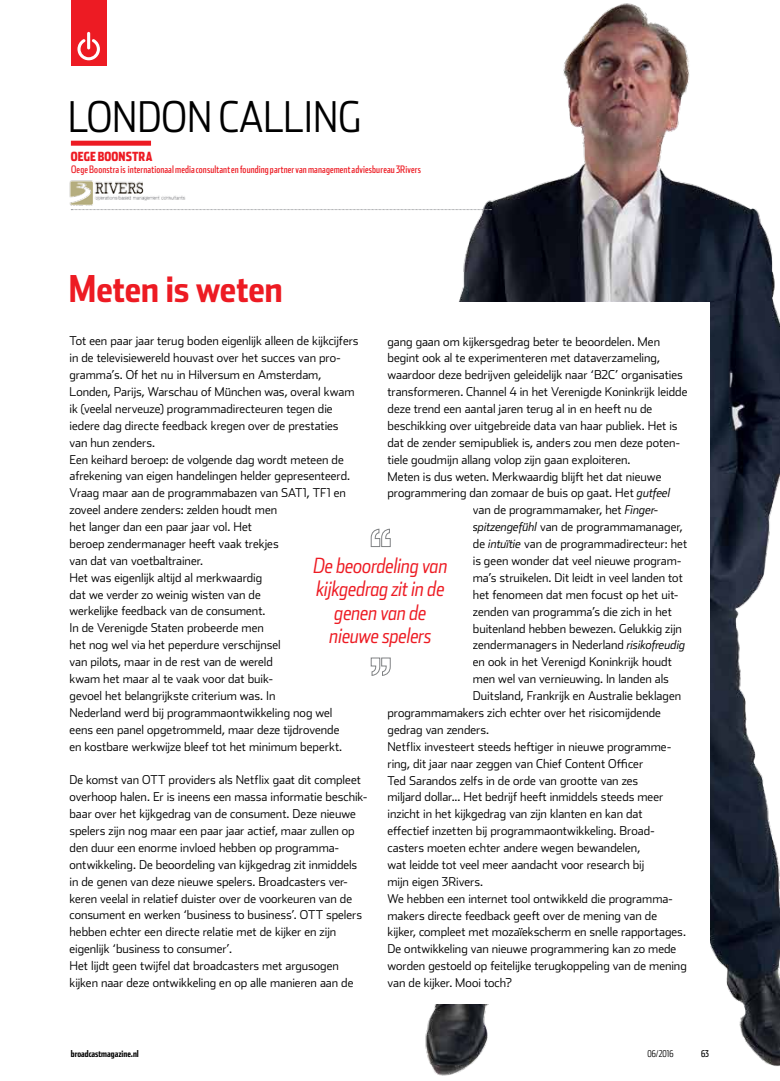
<style>
.page{position:relative;width:780px;height:1081px;background:#fff}
.page>*{position:absolute;margin:0;border:0;box-sizing:border-box;transform-origin:0 0}
.t1{font:300 42.5px "Stainless Cond";color:#000}
.t2{font:700 36.88px "Stainless Cond";letter-spacing:-.01em;color:#ed1b23}
.t3{font:italic 300 21px/23.4px "Stainless Cond";letter-spacing:-.01em;color:#ed1b23;text-align:center}
.t4{font:900 12.5px "Stainless Comp";letter-spacing:.01em;color:#ed1b23}
.t5{font:300 12.25px/16.9px "Stainless";letter-spacing:-.005em;color:#000}
.t6{font:10.25px "Stainless Comp";letter-spacing:.01em;color:#ed1b23}
.t7{font:700 9.38px "Stainless Comp";color:#000}
.t8{font:300 9.38px "Stainless Comp";color:#000}
.t9{font:9.38px "Stainless Comp";color:#000}
.s1{font-style:italic}
</style>
<div class="page">
<img style="left:425px;top:3px;width:355px;height:1073px">
<div style="left:5px;top:303px;width:704px;height:700px;background:#fff"></div>
<div style="left:71px;top:0;width:35px;height:66px;background:#ed1b23"></div>
<svg style="left:71px;top:209px;width:420px;height:1px"></svg>
<div style="left:71px;top:141px;width:80px;height:5px;background:#ed1b23"></div>
<hr style="left:87px;top:32px;width:3px;height:17px;background:#fff;border-radius:2px">
<svg style="left:77px;top:39px;width:23px;height:21px"></svg>
<img style="left:69px;top:180px;width:117px;height:26px">
<svg style="left:370px;top:529px;width:21px;height:18px"></svg>
<svg style="left:370px;top:657px;width:21px;height:19px"></svg>
<h1 class="t1" style="left:68px;top:92px;width:294px">LONDON CALLING</h1>
<p class="t4" style="left:71px;top:148px;width:83px">OEGE BOONSTRA</p>
<p class="t6" style="left:71px;top:163px;width:351px">Oege Boonstra is internationaal media consultant en founding partner van management adviesbureau 3Rivers</p>
<h2 class="t2" style="left:69px;top:267px;width:216px">Meten is weten</h2>
<p class="t5" style="left:69px;top:332px;width:290px">Tot een paar jaar terug boden eigenlijk alleen de kijkcijfers in de televisiewereld houvast over het succes van pro&shy;gramma’s. Of het nu in Hilversum en Amsterdam, Londen, Parijs, Warschau of München was, overal kwam ik (veelal nerveuze) programmadirecteuren tegen die iedere dag directe feedback kregen over de prestaties van hun zenders.<br>Een keihard beroep: de volgende dag wordt meteen de afrekening van eigen handelingen helder gepresenteerd.<br>Vraag maar aan de programmabazen van SAT1, TF1 en zoveel andere zenders: zelden houdt men<br>het langer dan een paar jaar vol. Het<br>beroep zendermanager heeft vaak trekjes<br>van dat van voetbaltrainer.<br>Het was eigenlijk altijd al merkwaardig<br>dat we verder zo weinig wisten van de<br>werkelijke feedback van de consument.<br>In de Verenigde Staten probeerde men<br>het nog wel via het peperdure verschijnsel<br>van pilots, maar in de rest van de wereld<br>kwam het maar al te vaak voor dat buik-<br>gevoel het belangrijkste criterium was. In<br>Nederland werd bij programmaontwikkeling nog wel eens een panel opgetrommeld, maar deze tijdrovende<br>en kostbare werkwijze bleef tot het minimum beperkt.</p>
<p class="t5" style="left:69px;top:771px;width:299px">De komst van OTT providers als Netflix gaat dit compleet overhoop halen. Er is ineens een massa informatie beschik&shy;baar over het kijkgedrag van de consument. Deze nieuwe spelers zijn nog maar een paar jaar actief, maar zullen op den duur een enorme invloed hebben op programma&shy;ontwikkeling. De beoordeling van kijkgedrag zit inmiddels in de genen van deze nieuwe spelers. Broadcasters ver&shy;keren veelal in relatief duister over de voorkeuren van de consument en werken ‘business to business’. OTT spelers hebben echter een directe relatie met de kijker en zijn eigenlijk ‘business to consumer’.<br>Het lijdt geen twijfel dat broadcasters met argusogen kijken naar deze ontwikkeling en op alle manieren aan de</p>
<p class="t5" style="left:387px;top:332px;width:274px">gang gaan om kijkersgedrag beter te beoordelen. Men</p>
<p class="t5" style="left:387px;top:349px;width:274px">begint ook al te experimenteren met dataverzameling,</p>
<p class="t5" style="left:387px;top:366px;width:297px">waardoor deze bedrijven geleidelijk naar ‘B2C’ organisaties</p>
<p class="t5" style="left:387px;top:383px;width:301px">transformeren. Channel 4 in het Verenigde Koninkrijk leidde</p>
<p class="t5" style="left:387px;top:400px;width:266px">deze trend een aantal jaren terug al in en heeft nu de</p>
<p class="t5" style="left:387px;top:417px;width:291px">beschikking over uitgebreide data van haar publiek. Het is</p>
<p class="t5" style="left:387px;top:434px;width:294px">dat de zender semipubliek is, anders zou men deze poten-</p>
<p class="t5" style="left:387px;top:451px;width:244px">tiele goudmijn allang volop zijn gaan exploiteren.</p>
<p class="t5" style="left:387px;top:467px;width:275px">Meten is dus weten. Merkwaardig blijft het dat nieuwe</p>
<p class="t5" style="left:387px;top:484px;width:284px">programmering dan zomaar de buis op gaat. Het <span class="s1">gutfeel</span></p>
<p class="t5" style="left:473px;top:501px;width:187px">van de programmamaker, het <span class="s1">Finger-</span></p>
<p class="t5" style="left:473px;top:518px;width:211px"><span class="s1">spitzengefühl</span> van de programmamanager,</p>
<p class="t5" style="left:473px;top:535px;width:216px">de <span class="s1">intuïtie</span> van de programmadirecteur: het</p>
<p class="t5" style="left:473px;top:552px;width:210px">is geen wonder dat veel nieuwe program-</p>
<p class="t5" style="left:473px;top:569px;width:211px">ma’s struikelen. Dit leidt in veel landen tot</p>
<p class="t5" style="left:473px;top:586px;width:207px">het fenomeen dat men focust op het uit-</p>
<p class="t5" style="left:473px;top:603px;width:200px">zenden van programma’s die zich in het</p>
<p class="t5" style="left:473px;top:619px;width:210px">buitenland hebben bewezen. Gelukkig zijn</p>
<p class="t5" style="left:473px;top:636px;width:214px">zendermanagers in Nederland <span class="s1">risikofreudig</span></p>
<p class="t5" style="left:473px;top:653px;width:201px">en ook in het Verenigd Koninkrijk houdt</p>
<p class="t5" style="left:473px;top:670px;width:197px">men wel van vernieuwing. In landen als</p>
<p class="t5" style="left:473px;top:687px;width:210px">Duitsland, Frankrijk en Australie beklagen</p>
<p class="t5" style="left:387px;top:704px;width:275px">programmamakers zich echter over het risicomijdende</p>
<p class="t5" style="left:387px;top:721px;width:103px">gedrag van zenders.</p>
<p class="t5" style="left:387px;top:738px;width:285px">Netflix investeert steeds heftiger in nieuwe programme-</p>
<p class="t5" style="left:387px;top:754px;width:257px">ring, dit jaar naar zeggen van Chief Content Officer</p>
<p class="t5" style="left:387px;top:771px;width:252px">Ted Sarandos zelfs in de orde van grootte van zes</p>
<p class="t5" style="left:387px;top:788px;width:277px">miljard dollar... Het bedrijf heeft inmiddels steeds meer</p>
<p class="t5" style="left:387px;top:805px;width:257px">inzicht in het kijkgedrag van zijn klanten en kan dat</p>
<p class="t5" style="left:387px;top:822px;width:267px">effectief inzetten bij programmaontwikkeling. Broad-</p>
<p class="t5" style="left:387px;top:839px;width:254px">casters moeten echter andere wegen bewandelen,</p>
<p class="t5" style="left:387px;top:856px;width:258px">wat leidde tot veel meer aandacht voor research bij</p>
<p class="t5" style="left:387px;top:873px;width:97px">mijn eigen 3Rivers.</p>
<p class="t5" style="left:387px;top:889px;width:287px">We hebben een internet tool ontwikkeld die programma-</p>
<p class="t5" style="left:387px;top:906px;width:271px">makers directe feedback geeft over de mening van de</p>
<p class="t5" style="left:387px;top:923px;width:300px">kijker, compleet met mozaïekscherm en snelle rapportages.</p>
<p class="t5" style="left:387px;top:940px;width:290px">De ontwikkeling van nieuwe programmering kan zo mede</p>
<p class="t5" style="left:387px;top:957px;width:301px">worden gestoeld op feitelijke terugkoppeling van de mening</p>
<p class="t5" style="left:387px;top:974px;width:126px">van de kijker. Mooi toch?</p>
<h3 class="t3" style="left:313px;top:553px;width:136px">De beoordeling van kijkgedrag zit in de genen van de nieuwe spelers</h3>
<p class="t7" style="left:71px;top:1048px;width:69px">broadcastmagazine.nl</p>
<p class="t8" style="left:647px;top:1048px;width:28px">06/2016</p>
<p class="t9" style="left:701px;top:1048px;width:10px">63</p>
</div>
